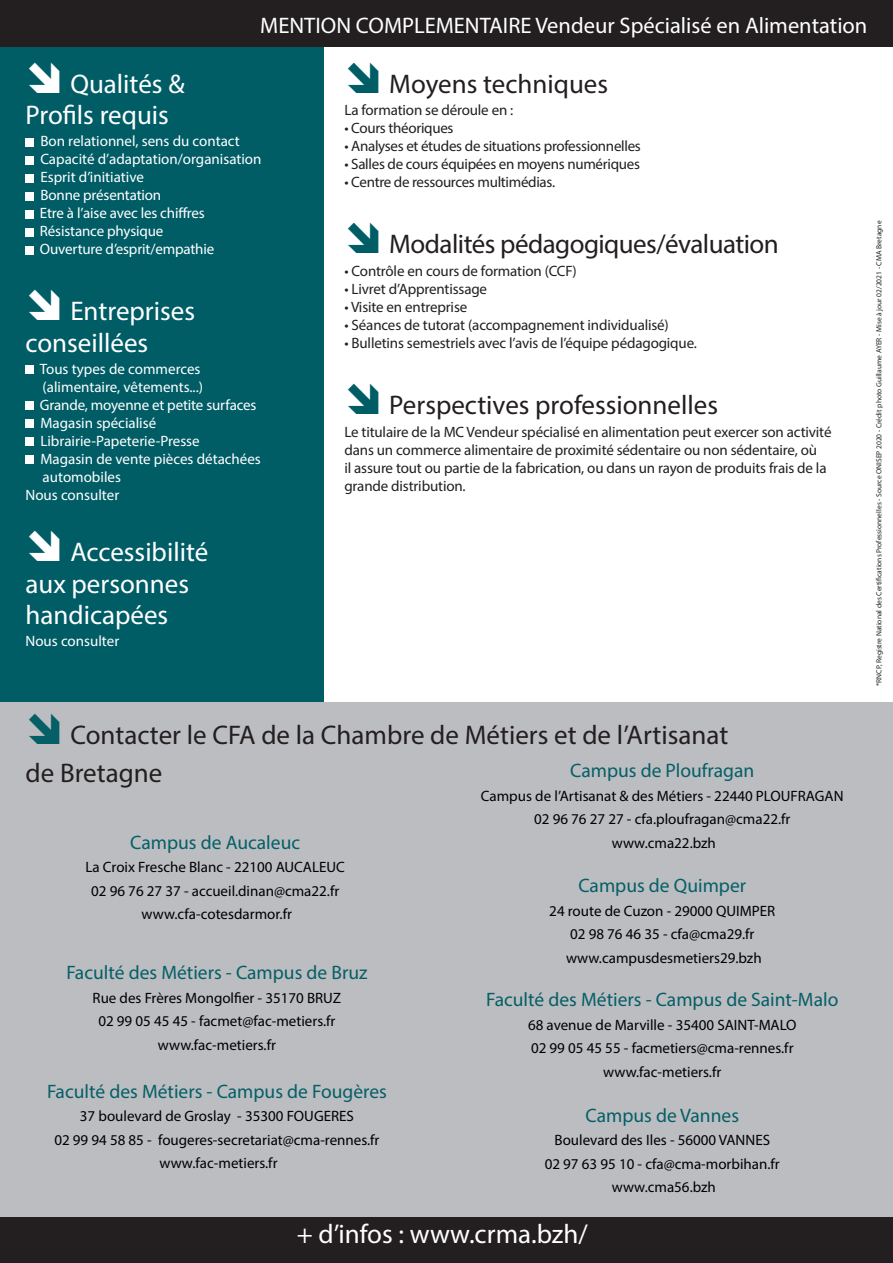
<style>
.page{position:relative;width:893px;height:1263px;background:#fff}
.page>*{position:absolute;margin:0;border:0;box-sizing:border-box;transform-origin:0 0}
.TITRES_FLECHES{font:27px "Myriad Pro";color:#231f20}
.TITRES_FLECHES_BLANC{font:27px/31.5px "Myriad Pro";color:#fff}
.TITRES_FLECHES-2{font:27px "Myriad Pro";letter-spacing:-.02em;color:#231f20}
.TITRES_FLECHES-3{font:27px "Myriad Pro";color:#fff}
.t1{font:22.5px "Myriad Pro";color:#fff}
.t2{font:19.5px "Myriad Pro";color:#055f67}
.t3{font:15px "Myriad Pro";color:#000001}
.TEXTE_COURANT{font:15px/18px "Myriad Pro";letter-spacing:-.01em;color:#231f20}
.COURANT_BLANC{font:15px/18px "Myriad Pro";color:#fff}
.t4{font:7.5px "Myriad Pro";color:#231f20}
</style>
<div class="page">
<div style="left:0;top:0;width:323px;height:767px;background:#005d66"></div>
<div style="left:0;top:0;width:893px;height:47px;background:#231f20"></div>
<div style="left:26px;top:138px;width:8px;height:8px;background:#fff"></div>
<div style="left:26px;top:156px;width:8px;height:8px;background:#fff"></div>
<div style="left:26px;top:174px;width:8px;height:8px;background:#fff"></div>
<div style="left:26px;top:192px;width:8px;height:8px;background:#fff"></div>
<div style="left:26px;top:210px;width:8px;height:8px;background:#fff"></div>
<div style="left:26px;top:228px;width:8px;height:8px;background:#fff"></div>
<div style="left:26px;top:246px;width:8px;height:8px;background:#fff"></div>
<div style="left:26px;top:365px;width:8px;height:9px;background:#fff"></div>
<div style="left:26px;top:401px;width:8px;height:9px;background:#fff"></div>
<div style="left:26px;top:419px;width:8px;height:9px;background:#fff"></div>
<div style="left:26px;top:437px;width:8px;height:9px;background:#fff"></div>
<div style="left:26px;top:455px;width:8px;height:9px;background:#fff"></div>
<div style="left:0;top:1217px;width:893px;height:46px;background:#231f20"></div>
<div style="left:0;top:702px;width:893px;height:515px;background:#bcbdc0"></div>
<p class="t1" style="left:260px;top:12px;width:609px">MENTION COMPLEMENTAIRE Vendeur Spécialisé en Alimentation</p>
<p class="TITRES_FLECHES_BLANC" style="left:26px;top:67px;width:161px;text-indent:45px">Qualités &amp;<br>Profils requis</p>
<p class="COURANT_BLANC" style="left:40px;top:132px;width:201px">Bon relationnel, sens du contact</p>
<p class="COURANT_BLANC" style="left:40px;top:150px;width:223px">Capacité d’adaptation/organisation</p>
<p class="COURANT_BLANC" style="left:40px;top:168px;width:105px">Esprit d’initiative</p>
<p class="COURANT_BLANC" style="left:40px;top:186px;width:122px">Bonne présentation</p>
<p class="COURANT_BLANC" style="left:40px;top:204px;width:166px">Etre à l’aise avec les chiffres</p>
<p class="COURANT_BLANC" style="left:40px;top:222px;width:125px">Résistance physique</p>
<p class="COURANT_BLANC" style="left:40px;top:240px;width:176px">Ouverture d’esprit/empathie</p>
<p class="TITRES_FLECHES_BLANC" style="left:26px;top:295px;width:171px;text-indent:45px">Entreprises conseillées</p>
<p class="COURANT_BLANC" style="left:40px;top:359px;width:165px">Tous types de commerces (alimentaire, vêtements...)</p>
<p class="COURANT_BLANC" style="left:40px;top:395px;width:218px">Grande, moyenne et petite surfaces</p>
<p class="COURANT_BLANC" style="left:40px;top:413px;width:117px">Magasin spécialisé</p>
<p class="COURANT_BLANC" style="left:40px;top:431px;width:161px">Librairie-Papeterie-Presse</p>
<p class="COURANT_BLANC" style="left:40px;top:449px;width:222px">Magasin de vente pièces détachées automobiles</p>
<p class="COURANT_BLANC" style="left:26px;top:485px;width:95px">Nous consulter</p>
<p class="TITRES_FLECHES_BLANC" style="left:26px;top:536px;width:184px;text-indent:45px">Accessibilité aux personnes handicapées</p>
<p class="COURANT_BLANC" style="left:26px;top:632px;width:95px">Nous consulter</p>
<p class="TITRES_FLECHES" style="left:389px;top:67px;width:220px">Moyens techniques</p>
<p class="TEXTE_COURANT" style="left:344px;top:101px;width:170px">La formation se déroule en :</p>
<p class="TEXTE_COURANT" style="left:344px;top:119px;width:111px">• Cours théoriques</p>
<p class="TEXTE_COURANT" style="left:344px;top:137px;width:298px">• Analyses et études de situations professionnelles</p>
<p class="TEXTE_COURANT" style="left:344px;top:155px;width:297px">• Salles de cours équipées en moyens numériques</p>
<p class="TEXTE_COURANT" style="left:344px;top:173px;width:212px">• Centre de ressources multimédias.</p>
<p class="TITRES_FLECHES-2" style="left:389px;top:228px;width:391px">Modalités pédagogiques/évaluation</p>
<p class="TEXTE_COURANT" style="left:344px;top:261px;width:234px">• Contrôle en cours de formation (CCF)</p>
<p class="TEXTE_COURANT" style="left:344px;top:279px;width:144px">• Livret d’Apprentissage</p>
<p class="TEXTE_COURANT" style="left:344px;top:297px;width:124px">• Visite en entreprise</p>
<p class="TEXTE_COURANT" style="left:344px;top:315px;width:326px">• Séances de tutorat (accompagnement individualisé)</p>
<p class="TEXTE_COURANT" style="left:344px;top:333px;width:354px">• Bulletins semestriels avec l’avis de l’équipe pédagogique.</p>
<p class="TITRES_FLECHES" style="left:389px;top:389px;width:330px">Perspectives professionnelles</p>
<p class="TEXTE_COURANT" style="left:344px;top:422px;width:489px">Le titulaire de la MC Vendeur spécialisé en alimentation peut exercer son activité dans un commerce alimentaire de proximité sédentaire ou non sédentaire, où<br>il assure tout ou partie de la fabrication, ou dans un rayon de produits frais de la grande distribution.</p>
<p class="t4" style="left:874px;top:686px;width:466px;rotate:-90deg">*RNCP, Registre National des Certifications Professionnelles - Source ONISEP 2020 - Crédit photo Guillaume AYER - Mise à jour 02/2021 - CMA Bretagne</p>
<p class="TITRES_FLECHES" style="left:70px;top:718px;width:659px">Contacter le CFA de la Chambre de Métiers et de l’Artisanat</p>
<p class="TITRES_FLECHES" style="left:26px;top:757px;width:138px">de Bretagne</p>
<p class="t2" style="left:570px;top:759px;width:186px">Campus de Ploufragan</p>
<p class="t3" style="left:481px;top:786px;width:364px">Campus de l’Artisanat &amp; des Métiers - 22440 PLOUFRAGAN</p>
<p class="t3" style="left:534px;top:810px;width:258px">02 96 76 27 27 - cfa.ploufragan@cma22.fr</p>
<p class="t3" style="left:612px;top:833px;width:106px">www.cma22.bzh</p>
<p class="t2" style="left:130px;top:830px;width:171px">Campus de Aucaleuc</p>
<p class="t3" style="left:85px;top:858px;width:261px">La Croix Fresche Blanc - 22100 AUCALEUC</p>
<p class="t3" style="left:91px;top:881px;width:250px">02 96 76 27 37 - accueil.dinan@cma22.fr</p>
<p class="t3" style="left:142px;top:905px;width:152px">www.cfa-cotesdarmor.fr</p>
<p class="t2" style="left:578px;top:874px;width:169px">Campus de Quimper</p>
<p class="t3" style="left:549px;top:901px;width:227px">24 route de Cuzon - 29000 QUIMPER</p>
<p class="t3" style="left:570px;top:925px;width:186px">02 98 76 46 35 - cfa@cma29.fr</p>
<p class="t3" style="left:566px;top:948px;width:197px">www.campusdesmetiers29.bzh</p>
<p class="t2" style="left:66px;top:960px;width:303px">Faculté des Métiers - Campus de Bruz</p>
<p class="t3" style="left:93px;top:988px;width:250px">Rue des Frères Mongolfier - 35170 BRUZ</p>
<p class="t3" style="left:98px;top:1012px;width:239px">02 99 05 45 45 - facmet@fac-metiers.fr</p>
<p class="t3" style="left:158px;top:1035px;width:120px">www.fac-metiers.fr</p>
<p class="t2" style="left:486px;top:987px;width:354px">Faculté des Métiers - Campus de Saint-Malo</p>
<p class="t3" style="left:528px;top:1015px;width:270px">68 avenue de Marville - 35400 SAINT-MALO</p>
<p class="t3" style="left:531px;top:1039px;width:264px">02 99 05 45 55 - facmetiers@cma-rennes.fr</p>
<p class="t3" style="left:603px;top:1062px;width:120px">www.fac-metiers.fr</p>
<p class="t2" style="left:47px;top:1079px;width:341px">Faculté des Métiers - Campus de Fougères</p>
<p class="t3" style="left:80px;top:1107px;width:275px">37 boulevard de Groslay - 35300 FOUGERES</p>
<p class="t3" style="left:54px;top:1130px;width:327px">02 99 94 58 85 - fougeres-secretariat@cma-rennes.fr</p>
<p class="t3" style="left:159px;top:1154px;width:120px">www.fac-metiers.fr</p>
<p class="t2" style="left:585px;top:1103px;width:155px">Campus de Vannes</p>
<p class="t3" style="left:554px;top:1131px;width:217px">Boulevard des Iles - 56000 VANNES</p>
<p class="t3" style="left:545px;top:1154px;width:237px">02 97 63 95 10 - cfa@cma-morbihan.fr</p>
<p class="t3" style="left:612px;top:1178px;width:106px">www.cma56.bzh</p>
<p class="TITRES_FLECHES-3" style="left:297px;top:1217px;width:293px">+ d’infos : www.crma.bzh/</p>
</div>
